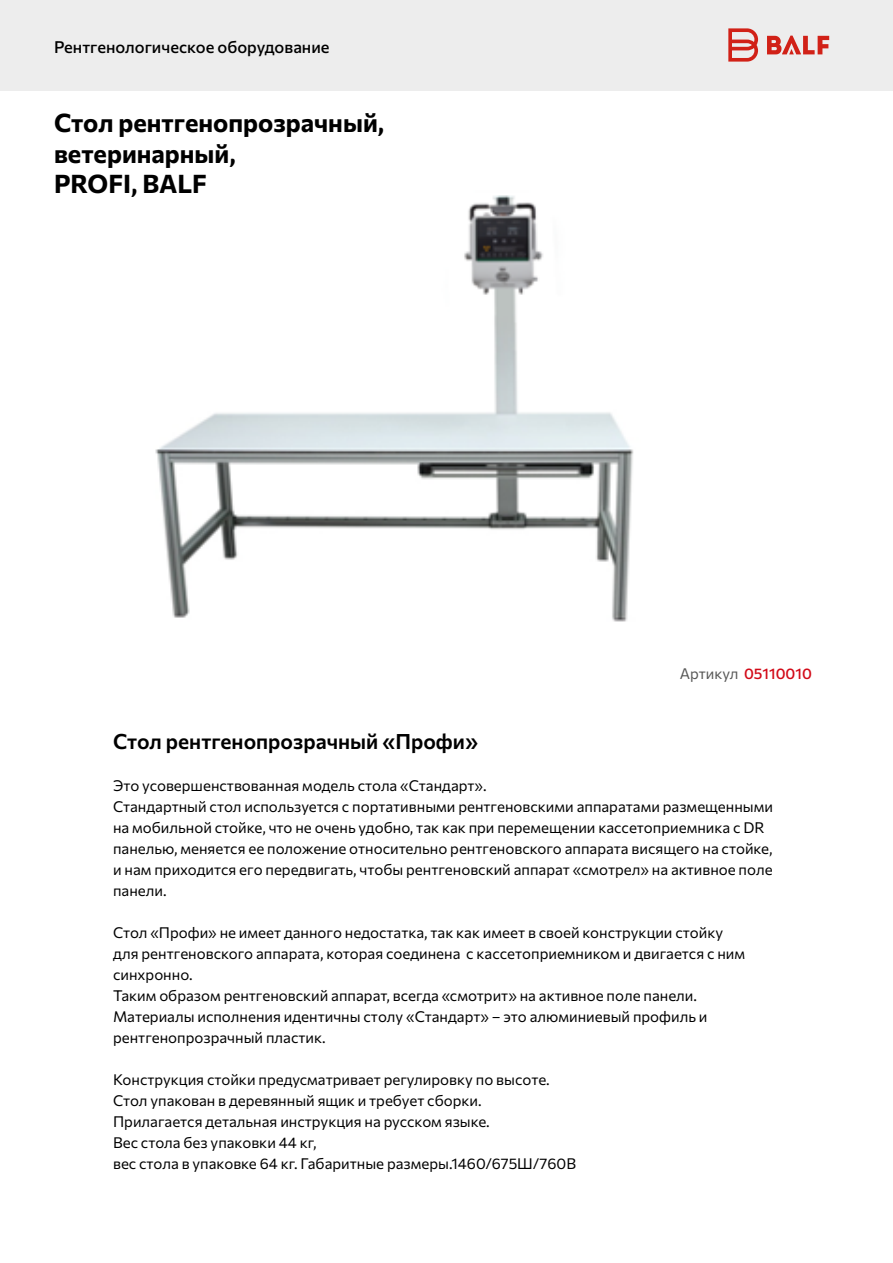
<style>
.page{position:relative;width:893px;height:1263px;background:#fff}
.page>*{position:absolute;margin:0;border:0;box-sizing:border-box;transform-origin:0 0}
.t1{font:700 25.5px/30.6px "Commissioner";color:#000}
.t2{font:600 21px "Commissioner";color:#000}
.t3{font:500 16.5px "Commissioner";color:#000}
.t4{font:15px/21px "Commissioner";color:#000}
.t5{font:500 15px "Commissioner";color:#d20a18}
.s1{font-weight:400;color:#575756}
</style>
<div class="page">
<div style="left:0;top:0;width:893px;height:90px;background:#ededed"></div>
<svg style="left:728px;top:28px;width:101px;height:34px"></svg>
<img style="left:155px;top:195px;width:479px;height:427px">
<p class="t3" style="left:54px;top:34px;width:277px">Рентгенологическое оборудование</p>
<h1 class="t1" style="left:54px;top:106px;width:332px">Стол рентгенопрозрачный, ветеринарный,<br>PROFI, BALF</h1>
<p class="t5" style="left:680px;top:661px;width:134px"><span class="s1">Артикул</span> 05110010</p>
<h2 class="t2" style="left:113px;top:724px;width:366px">Стол рентгенопрозрачный «Профи»</h2>
<p class="t4" style="left:113px;top:773px;width:661px">Это усовершенствованная модель стола «Стандарт».<br>Стандартный стол используется с портативными рентгеновскими аппаратами размещенными на мобильной стойке, что не очень удобно, так как при перемещении кассетоприемника с DR панелью, меняется ее положение относительно рентгеновского аппарата висящего на стойке, и нам приходится его передвигать, чтобы рентгеновский аппарат «смотрел» на активное поле панели.</p>
<p class="t4" style="left:113px;top:920px;width:634px">Стол «Профи» не имеет данного недостатка, так как имеет в своей конструкции стойку для рентгеновского аппарата, которая соединена с кассетоприемником и двигается с ним синхронно.<br>Таким образом рентгеновский аппарат, всегда «смотрит» на активное поле панели.<br>Материалы исполнения идентичны столу «Стандарт» – это алюминиевый профиль и рентгенопрозрачный пластик.</p>
<p class="t4" style="left:113px;top:1067px;width:464px">Конструкция стойки предусматривает регулировку по высоте.<br>Стол упакован в деревянный ящик и требует сборки.<br>Прилагается детальная инструкция на русском языке.<br>Вес стола без упаковки 44 кг,<br>вес стола в упаковке 64 кг. Габаритные размеры.1460/675Ш/760В</p>
</div>
